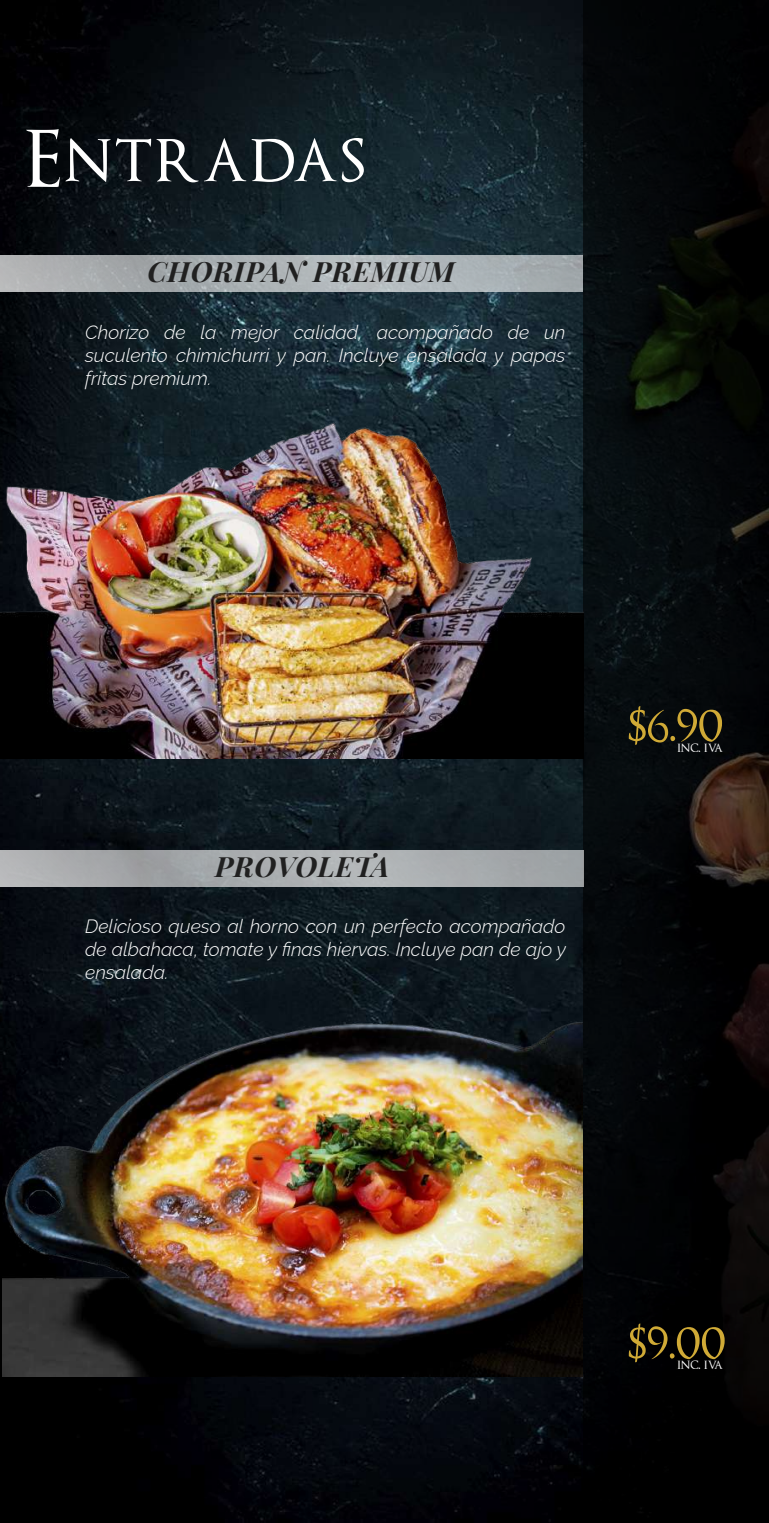
<style>
.page{position:relative;width:769px;height:1523px;background:#fff}
.page>*{position:absolute;margin:0;border:0;box-sizing:border-box;transform-origin:0 0}
.t1{font:77px "Optimus Princeps";letter-spacing:.025em;color:#fff}
.t2{font:51.98px "Optimus Princeps";color:#d0aa36}
.t3{font:italic 700 28px "Playfair Display";letter-spacing:.025em;color:#202020}
.t4{font:italic 300 19.25px/23.1px "Raleway";color:#fff;text-align:justify}
.t5{font:15.05px "Optimus Princeps";color:#fff}
</style>
<div class="page">
<img style="left:0;top:0;width:583px;height:1522px">
<svg style="left:583px;top:0;width:186px;height:1523px;background:#060708"></svg>
<svg style="left:0;top:256px;width:583px;height:35px;background:#abb1b4"></svg>
<svg style="left:0;top:850px;width:583px;height:36px;background:#a8abad"></svg>
<img style="left:0;top:422px;width:583px;height:337px">
<img style="left:3px;top:1011px;width:580px;height:366px">
<h1 class="t1" style="left:24px;top:121px;width:343px">Entradas</h1>
<h3 class="t3" style="left:147px;top:249px;width:309px">CHORIPAN PREMIUM</h3>
<p class="t4" style="left:85px;top:318px;width:482px">Chorizo de la mejor calidad, acompañado de un suculento chimichurri y pan. Incluye ensalada y papas fritas premium.</p>
<h3 class="t3" style="left:215px;top:844px;width:176px">PROVOLETA</h3>
<p class="t4" style="left:85px;top:913px;width:482px">Delicioso queso al horno con un perfecto acompañado de albahaca, tomate y finas hiervas. Incluye pan de ajo y ensalada.</p>
<h2 class="t2" style="left:628px;top:700px;width:97px">$6.90</h2>
<p class="t5" style="left:677px;top:740px;width:47px">inc. iva</p>
<h2 class="t2" style="left:628px;top:1317px;width:100px">$9.00</h2>
<p class="t5" style="left:677px;top:1357px;width:47px">inc. iva</p>
</div>
